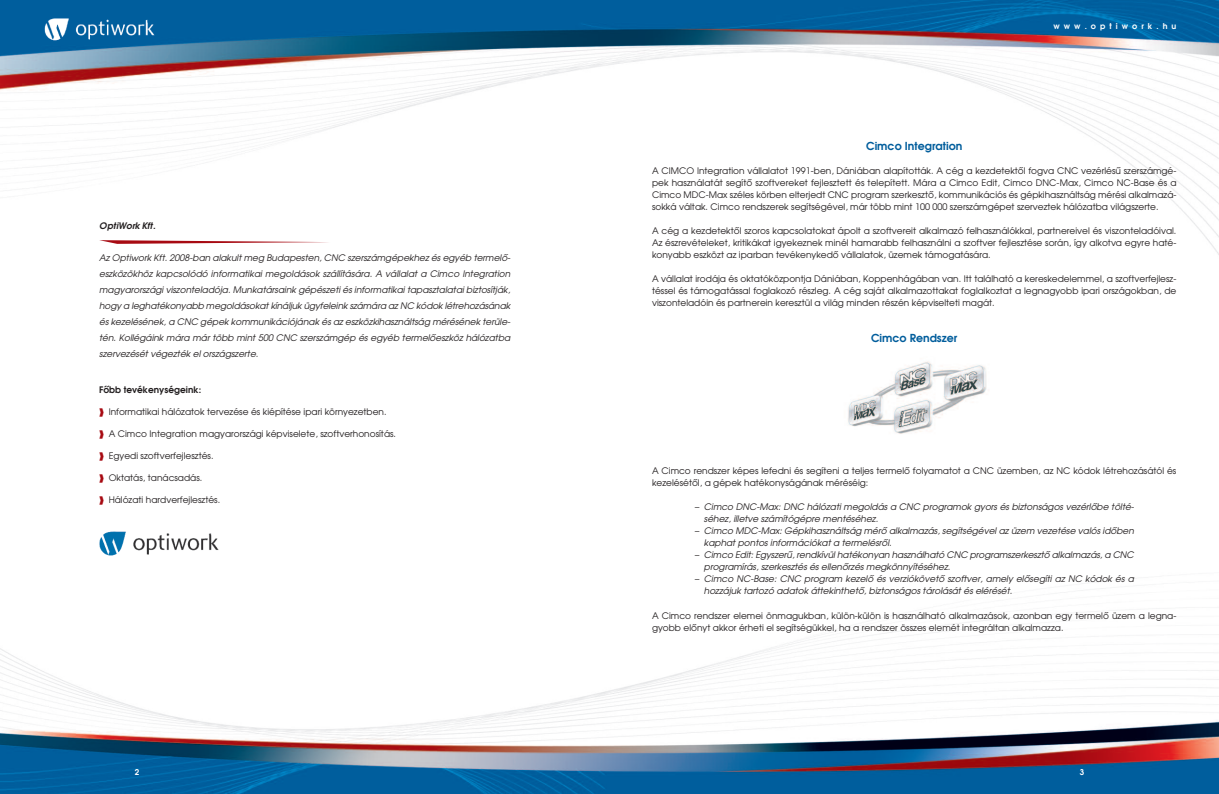
<style>
.page{position:relative;width:1219px;height:794px;background:#fff}
.page>*{position:absolute;margin:0;border:0;box-sizing:border-box;transform-origin:0 0}
.t1{font:600 11px "Avant Garde H";color:#005d9c}
.t2{font:9px/12px "Avant Garde H";color:#231f20;text-align:justify}
.t3{font:italic 9px/16px "Avant Garde H";color:#231f20}
.t4{font:600 9px "Avant Garde H";color:#231f20}
.t5{font:italic 600 9px "Avant Garde H";color:#231f20}
.t6{font:600 8px "Avant Garde H";letter-spacing:.505em;color:#fff}
.s1{color:#a70a12}
</style>
<div class="page">
<img style="left:0;top:0;width:1219px;height:794px">
<img style="left:43px;top:16px;width:112px;height:25px">
<img style="left:92px;top:528px;width:140px;height:31px">
<svg style="left:99px;top:240px;width:231px;height:4px"></svg>
<div style="left:828px;top:355px;width:172px;height:90px;background:#fff"></div>
<img style="left:848px;top:361px;width:139px;height:73px">
<p class="t5" style="left:99px;top:221px;width:58px">OptiWork Kft.</p>
<p class="t3" style="left:99px;top:250px;width:413px;text-align:justify">Az Optiwork Kft. 2008-ban alakult meg Budapesten, CNC szerszámgépekhez és egyéb termelô&shy;eszközökhöz kapcsolódó informatikai megoldások szállítására. A vállalat a Cimco Integration magyarországi viszonteladója. Munkatársaink gépészeti és informatikai tapasztalatai biztosítják, hogy a leghatékonyabb megoldásokat kínáljuk ügyfeleink számára az NC kódok létrehozásának és kezelésének, a CNC gépek kommunikációjának és az eszközkihasználtság mérésének terüle&shy;tén. Kollégáink mára már több mint 500 CNC szerszámgép és egyéb termelôeszköz hálózatba szervezését végezték el országszerte.</p>
<p class="t4" style="left:99px;top:385px;width:103px">Fôbb tevékenységeink:</p>
<p class="t2" style="left:99px;top:406px;width:289px"><span class="s1">❱</span> Informatikai hálózatok tervezése és kiépítése ipari környezetben.</p>
<p class="t2" style="left:99px;top:428px;width:298px"><span class="s1">❱</span> A Cimco Integration magyarországi képviselete, szoftverhonosítás.</p>
<p class="t2" style="left:99px;top:450px;width:116px"><span class="s1">❱</span> Egyedi szoftverfejlesztés.</p>
<p class="t2" style="left:99px;top:472px;width:105px"><span class="s1">❱</span> Oktatás, tanácsadás.</p>
<p class="t2" style="left:99px;top:494px;width:123px"><span class="s1">❱</span> Hálózati hardverfejlesztés.</p>
<p class="t6" style="left:1053px;top:22px;width:125px">www.optiwork.hu</p>
<p class="t1" style="left:866px;top:140px;width:98px">Cimco Integration</p>
<p class="t2" style="left:652px;top:165px;width:526px">A CIMCO Integration vállalatot 1991-ben, Dániában alapították. A cég a kezdetektôl fogva CNC vezérlésû szerszámgé&shy;pek használatát segítô szoftvereket fejlesztett és telepített. Mára a Cimco Edit, Cimco DNC-Max, Cimco NC-Base és a Cimco MDC-Max széles körben elterjedt CNC program szerkesztô, kommunikációs és gépkihasználtság mérési alkalmazá&shy;sokká váltak. Cimco rendszerek segítségével, már több mint 100 000 szerszámgépet szerveztek hálózatba világszerte.</p>
<p class="t2" style="left:652px;top:225px;width:526px">A cég a kezdetektôl szoros kapcsolatokat ápolt a szoftvereit alkalmazó felhasználókkal, partnereivel és viszonteladóival.<br>Az észrevételeket, kritikákat igyekeznek minél hamarabb felhasználni a szoftver fejlesztése során, így alkotva egyre haté&shy;konyabb eszközt az iparban tevékenykedô vállalatok, üzemek támogatására.</p>
<p class="t2" style="left:652px;top:273px;width:526px">A vállalat irodája és oktatóközpontja Dániában, Koppenhágában van. Itt található a kereskedelemmel, a szoftverfejlesz&shy;téssel és támogatással foglakozó részleg. A cég saját alkalmazottakat foglalkoztat a legnagyobb ipari országokban, de viszonteladóin és partnerein keresztül a világ minden részén képviselteti magát.</p>
<p class="t1" style="left:871px;top:332px;width:88px">Cimco Rendszer</p>
<p class="t2" style="left:652px;top:465px;width:526px">A Cimco rendszer képes lefedni és segíteni a teljes termelô folyamatot a CNC üzemben, az NC kódok létrehozásától és kezelésétôl, a gépek hatékonyságának méréséig:</p>
<p class="t3" style="left:704px;top:501px;width:432px;line-height:12px;text-indent:-9px">– Cimco DNC-Max: DNC hálózati megoldás a CNC programok gyors és biztonságos vezérlôbe tölté&shy;séhez, illetve számítógépre mentéséhez.</p>
<p class="t3" style="left:704px;top:525px;width:431px;line-height:12px;text-indent:-9px">– Cimco MDC-Max: Gépkihasználtság mérô alkalmazás, segítségével az üzem vezetése valós idôben kaphat pontos információkat a termelésrôl.</p>
<p class="t3" style="left:704px;top:549px;width:431px;line-height:12px;text-indent:-9px">– Cimco Edit: Egyszerû, rendkívül hatékonyan használható CNC programszerkesztô alkalmazás, a CNC programírás, szerkesztés és ellenôrzés megkönnyítéséhez.</p>
<p class="t3" style="left:704px;top:573px;width:432px;line-height:12px;text-indent:-9px">– Cimco NC-Base: CNC program kezelô és verziókövetô szoftver, amely elôsegíti az NC kódok és a hozzájuk tartozó adatok áttekinthetô, biztonságos tárolását és elérését.</p>
<p class="t2" style="left:652px;top:609px;width:526px">A Cimco rendszer elemei önmagukban, külön-külön is használható alkalmazások, azonban egy termelô üzem a legna&shy;gyobb elônyt akkor érheti el segítségükkel, ha a rendszer összes elemét integráltan alkalmazza.</p>
<p class="t6" style="left:135px;top:768px;width:6px">2</p>
<p class="t6" style="left:1080px;top:768px;width:6px">3</p>
</div>
